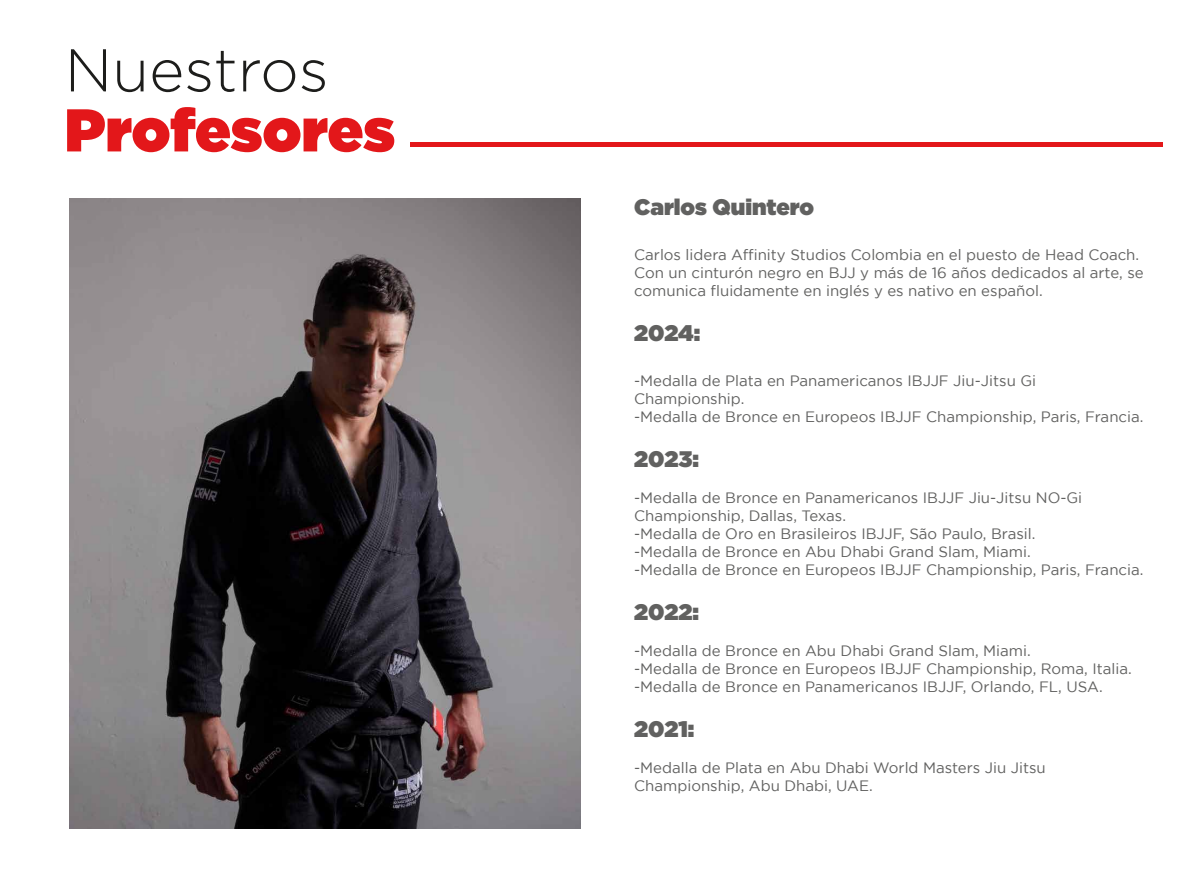
<style>
.page{position:relative;width:1188px;height:890px;background:#fff}
.page>*{position:absolute;margin:0;border:0;box-sizing:border-box;transform-origin:0 0}
.t1{font:900 60.15px "Gotham";color:#e3171a}
.t2{font:300 60.15px "Gotham";color:#1d1d1b}
.t3{font:900 22.5px "Gotham";color:#616160}
.t4{font:15px/18px "Gotham";color:#616160}
</style>
<div class="page">
<img style="left:69px;top:198px;width:511px;height:630px">
<div style="left:410px;top:142px;width:752px;height:5px;background:#e3171a"></div>
<h1 class="t2" style="left:65px;top:37px;width:265px">Nuestros</h1>
<h1 class="t1" style="left:65px;top:87px;width:332px">Profesores</h1>
<h2 class="t3" style="left:634px;top:190px;width:181px">Carlos Quintero</h2>
<p class="t4" style="left:634px;top:245px;width:511px">Carlos lidera Affinity Studios Colombia en el puesto de Head Coach.<br>Con un cinturón negro en BJJ y más de 16 años dedicados al arte, se comunica fluidamente en inglés y es nativo en español.</p>
<h2 class="t3" style="left:634px;top:316px;width:68px">2024:</h2>
<p class="t4" style="left:634px;top:371px;width:511px">-Medalla de Plata en Panamericanos IBJJF Jiu-Jitsu Gi<br>Championship.<br>-Medalla de Bronce en Europeos IBJJF Championship, Paris, Francia.</p>
<h2 class="t3" style="left:634px;top:442px;width:66px">2023:</h2>
<p class="t4" style="left:634px;top:488px;width:511px">-Medalla de Bronce en Panamericanos IBJJF Jiu-Jitsu NO-Gi Championship, Dallas, Texas.<br>-Medalla de Oro en Brasileiros IBJJF, São Paulo, Brasil.<br>-Medalla de Bronce en Abu Dhabi Grand Slam, Miami.<br>-Medalla de Bronce en Europeos IBJJF Championship, Paris, Francia.</p>
<h2 class="t3" style="left:634px;top:595px;width:66px">2022:</h2>
<p class="t4" style="left:634px;top:641px;width:499px">-Medalla de Bronce en Abu Dhabi Grand Slam, Miami.<br>-Medalla de Bronce en Europeos IBJJF Championship, Roma, Italia. -Medalla de Bronce en Panamericanos IBJJF, Orlando, FL, USA.</p>
<h2 class="t3" style="left:634px;top:712px;width:62px">2021:</h2>
<p class="t4" style="left:634px;top:758px;width:413px">-Medalla de Plata en Abu Dhabi World Masters Jiu Jitsu<br>Championship, Abu Dhabi, UAE.</p>
</div>
